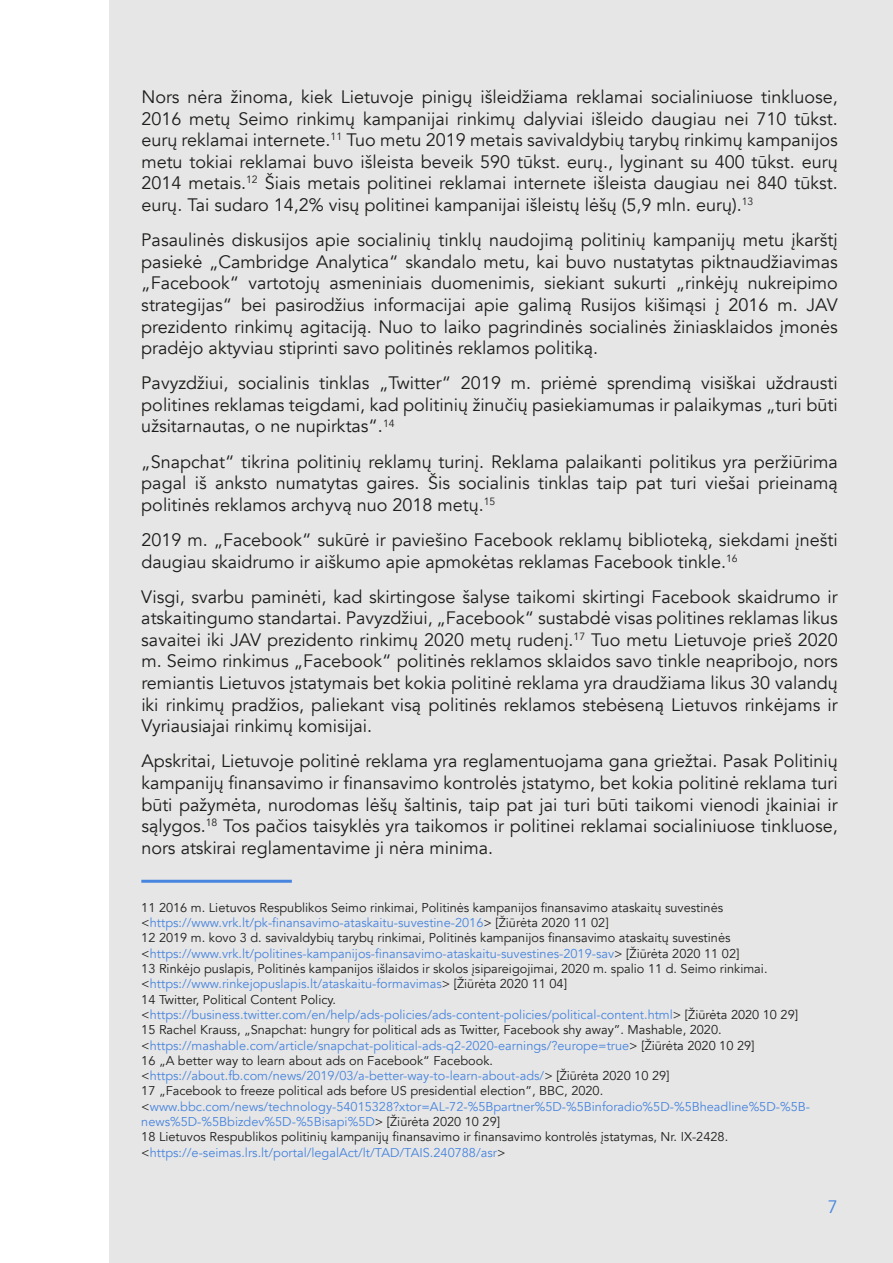
<style>
.page{position:relative;width:893px;height:1263px;background:#fff}
.page>*{position:absolute;margin:0;border:0;box-sizing:border-box;transform-origin:0 0}
.t1{font:18px/21.6px "Avenir";color:#1d1d1b;text-align:justify}
.t2{font:18px "Avenir";color:#4785de}
.t3{font:12.75px/15.3px "Avenir";color:#1d1d1b}
.s1{color:#4785de}
</style>
<div class="page">
<div style="left:109px;top:0;width:784px;height:1263px;background:#e7e6e6"></div>
<hr style="left:141px;top:880px;width:151px;height:3px;background:#4785de">
<p class="t1" style="left:141px;top:86px;width:698px">Nors nėra žinoma, kiek Lietuvoje pinigų išleidžiama reklamai socialiniuose tinkluose, 2016 metų Seimo rinkimų kampanijai rinkimų dalyviai išleido daugiau nei 710 tūkst. eurų reklamai internete.<sup>11</sup> Tuo metu 2019 metais savivaldybių tarybų rinkimų kampanijos metu tokiai reklamai buvo išleista beveik 590 tūkst. eurų., lyginant su 400 tūkst. eurų 2014 metais.<sup>12</sup> Šiais metais politinei reklamai internete išleista daugiau nei 840 tūkst. eurų. Tai sudaro 14,2% visų politinei kampanijai išleistų lėšų (5,9 mln. eurų).<sup>13</sup></p>
<p class="t1" style="left:141px;top:229px;width:698px">Pasaulinės diskusijos apie socialinių tinklų naudojimą politinių kampanijų metu įkarštį pasiekė „Cambridge Analytica“ skandalo metu, kai buvo nustatytas piktnaudžiavimas „Facebook“ vartotojų asmeniniais duomenimis, siekiant sukurti „rinkėjų nukreipimo strategijas“ bei pasirodžius informacijai apie galimą Rusijos kišimąsi į 2016 m. JAV prezidento rinkimų agitaciją. Nuo to laiko pagrindinės socialinės žiniasklaidos įmonės pradėjo aktyviau stiprinti savo politinės reklamos politiką.</p>
<p class="t1" style="left:141px;top:373px;width:698px">Pavyzdžiui, socialinis tinklas „Twitter“ 2019 m. priėmė sprendimą visiškai uždrausti politines reklamas teigdami, kad politinių žinučių pasiekiamumas ir palaikymas „turi būti užsitarnautas, o ne nupirktas“.<sup>14</sup></p>
<p class="t1" style="left:141px;top:451px;width:698px">„Snapchat“ tikrina politinių reklamų turinį. Reklama palaikanti politikus yra peržiūrima pagal iš anksto numatytas gaires. Šis socialinis tinklas taip pat turi viešai prieinamą politinės reklamos archyvą nuo 2018 metų.<sup>15</sup></p>
<p class="t1" style="left:141px;top:529px;width:698px">2019 m. „Facebook“ sukūrė ir paviešino Facebook reklamų biblioteką, siekdami įnešti daugiau skaidrumo ir aiškumo apie apmokėtas reklamas Facebook tinkle.<sup>16</sup></p>
<p class="t1" style="left:141px;top:586px;width:698px">Visgi, svarbu paminėti, kad skirtingose šalyse taikomi skirtingi Facebook skaidrumo ir atskaitingumo standartai. Pavyzdžiui, „Facebook“ sustabdė visas politines reklamas likus savaitei iki JAV prezidento rinkimų 2020 metų rudenį.<sup>17</sup> Tuo metu Lietuvoje prieš 2020 m. Seimo rinkimus „Facebook“ politinės reklamos sklaidos savo tinkle neapribojo, nors remiantis Lietuvos įstatymais bet kokia politinė reklama yra draudžiama likus 30 valandų iki rinkimų pradžios, paliekant visą politinės reklamos stebėseną Lietuvos rinkėjams ir Vyriausiajai rinkimų komisijai.</p>
<p class="t1" style="left:141px;top:751px;width:698px">Apskritai, Lietuvoje politinė reklama yra reglamentuojama gana griežtai. Pasak Politinių kampanijų finansavimo ir finansavimo kontrolės įstatymo, bet kokia politinė reklama turi būti pažymėta, nurodomas lėšų šaltinis, taip pat jai turi būti taikomi vienodi įkainiai ir sąlygos.<sup>18</sup> Tos pačios taisyklės yra taikomos ir politinei reklamai socialiniuose tinkluose, nors atskirai reglamentavime ji nėra minima.</p>
<p class="t3" style="left:141px;top:900px;width:670px">11 2016 m. Lietuvos Respublikos Seimo rinkimai, Politinės kampanijos finansavimo ataskaitų suvestinės &lt;<span class="s1">https://www.vrk.lt/pk-finansavimo-ataskaitu-suvestine-2016</span>&gt; [Žiūrėta 2020 11 02]<br>12 2019 m. kovo 3 d. savivaldybių tarybų rinkimai, Politinės kampanijos finansavimo ataskaitų suvestinės &lt;<span class="s1">https://www.vrk.lt/politines-kampanijos-finansavimo-ataskaitu-suvestines-2019-sav</span>&gt; [Žiūrėta 2020 11 02]<br>13 Rinkėjo puslapis, Politinės kampanijos išlaidos ir skolos įsipareigojimai, 2020 m. spalio 11 d. Seimo rinkimai. &lt;<span class="s1">https://www.rinkejopuslapis.lt/ataskaitu-formavimas</span>&gt; [Žiūrėta 2020 11 04]<br>14 Twitter, Political Content Policy. &lt;<span class="s1">https://business.twitter.com/en/help/ads-policies/ads-content-policies/political-content.html</span>&gt; [Žiūrėta 2020 10 29] 15 Rachel Krauss, „Snapchat: hungry for political ads as Twitter, Facebook shy away”. Mashable, 2020. &lt;<span class="s1">https://mashable.com/article/snapchat-political-ads-q2-2020-earnings/?europe=true</span>&gt; [Žiūrėta 2020 10 29]<br>16 „A better way to learn about ads on Facebook“ Facebook. &lt;<span class="s1">https://about.fb.com/news/2019/03/a-better-way-to-learn-about-ads/</span>&gt; [Žiūrėta 2020 10 29]<br>17 „Facebook to freeze political ads before US presidential election”, BBC, 2020. &lt;<span class="s1">www.bbc.com/news/technology-54015328?xtor=AL-72-%5Bpartner%5D-%5Binforadio%5D-%5Bheadline%5D-%5B&shy;news%5D-%5Bbizdev%5D-%5Bisapi%5D</span>&gt; [Žiūrėta 2020 10 29]<br>18 Lietuvos Respublikos politinių kampanijų finansavimo ir finansavimo kontrolės įstatymas, Nr. IX-2428. &lt;<span class="s1">https://e-seimas.lrs.lt/portal/legalAct/lt/TAD/TAIS.240788/asr</span>&gt;</p>
<p class="t2" style="left:828px;top:1196px;width:12px">7</p>
</div>
